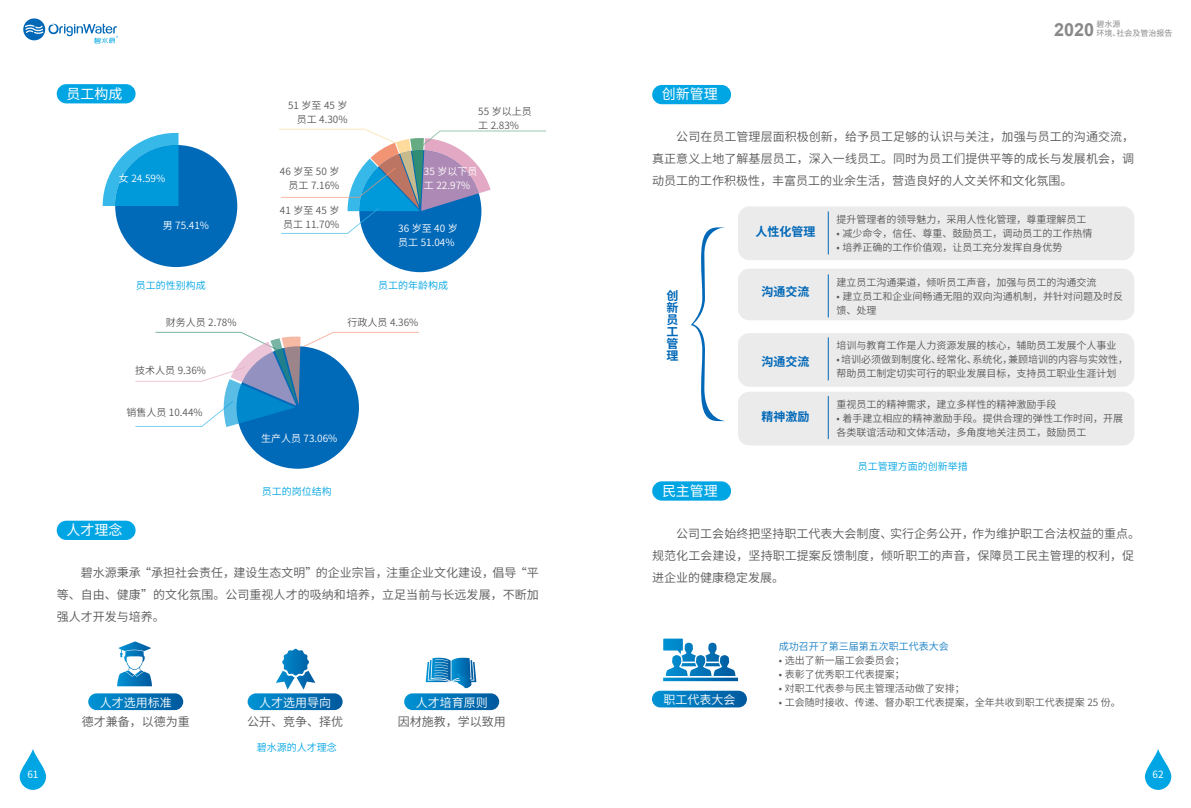
<style>
.page{position:relative;width:1191px;height:808px;background:#fff}
.page>*{position:absolute;margin:0;border:0;box-sizing:border-box;transform-origin:0 0}
.t1{font:700 18px "Arial";color:#898989}
.t2{font:14px "Source Han Sans CN";color:#fff}
.t3{font:12px/22px "Source Han Sans CN";color:#595757;text-align:justify}
.t4{font:12px "Source Han Sans CN";color:#fff}
.t5{font:700 12px/12px "Source Han Sans CN";color:#0068b7;text-align:justify}
.t6{font:10px/14px "Source Han Sans CN";color:#595757}
.t7{font:10px/14px "Source Han Sans CN";color:#fff}
.t8{font:10px "Source Han Sans CN";color:#00a5e3}
.t9{font:10px "Source Han Sans CN";color:#187fc4}
.t10{font:10px "Source Han Sans CN";color:#fff}
.t11{font:8px "Source Han Sans CN";color:#898989}
</style>
<div class="page">
<svg style="left:23px;top:18px;width:95px;height:25px"></svg>
<svg style="left:20px;top:749px;width:26px;height:41px"></svg>
<svg style="left:1144px;top:749px;width:27px;height:41px"></svg>
<div style="left:57px;top:84px;width:79px;height:19px;background:#00a5e3;border-radius:10px"></div>
<div style="left:57px;top:521px;width:79px;height:19px;background:#00a5e3;border-radius:10px"></div>
<div style="left:359px;top:150px;width:122px;height:122px;background:#0069b8;border-radius:50%"></div>
<div style="left:115px;top:145px;width:122px;height:122px;background:#0069b8;border-radius:50%"></div>
<svg style="left:103px;top:133px;width:75px;height:73px"></svg>
<svg style="left:279px;top:128px;width:267px;height:106px"></svg>
<div style="left:88px;top:693px;width:95px;height:17px;background:linear-gradient(to right,#0494d5,#00589d);border-radius:8px"></div>
<div style="left:248px;top:693px;width:95px;height:17px;background:linear-gradient(to right,#0091d4,#045a9e);border-radius:8px"></div>
<div style="left:404px;top:693px;width:95px;height:17px;background:linear-gradient(to right,#0394d5,#01589d);border-radius:8px"></div>
<div style="left:652px;top:85px;width:79px;height:19px;background:#00a5e3;border-radius:10px"></div>
<div style="left:652px;top:481px;width:79px;height:20px;background:#00a5e3;border-radius:10px"></div>
<div style="left:652px;top:691px;width:95px;height:16px;background:linear-gradient(to right,#0092d4,#01589d);border-radius:8px"></div>
<div style="left:738px;top:206px;width:396px;height:54px;background:#ebebec;border-radius:11px"></div>
<div style="left:738px;top:269px;width:396px;height:51px;background:#ebebec;border-radius:11px"></div>
<div style="left:738px;top:333px;width:396px;height:54px;background:#ebebec;border-radius:11px"></div>
<div style="left:738px;top:392px;width:396px;height:53px;background:#ebebec;border-radius:11px"></div>
<hr style="left:828px;top:211px;width:1px;height:43px;background:#0068b7">
<hr style="left:828px;top:274px;width:1px;height:43px;background:#0068b7">
<hr style="left:828px;top:337px;width:1px;height:43px;background:#0068b7">
<hr style="left:828px;top:396px;width:1px;height:43px;background:#0068b7">
<svg style="left:690px;top:227px;width:35px;height:194px"></svg>
<svg style="left:117px;top:641px;width:35px;height:45px"></svg>
<svg style="left:276px;top:649px;width:39px;height:40px"></svg>
<svg style="left:426px;top:658px;width:50px;height:30px"></svg>
<svg style="left:663px;top:639px;width:75px;height:42px"></svg>
<div style="left:236px;top:346px;width:123px;height:123px;background:#0069b8;border-radius:50%"></div>
<svg style="left:135px;top:331px;width:284px;height:96px"></svg>
<h2 class="t2" style="left:66px;top:86px;width:57px">员工构成</h2>
<p class="t7" style="left:119px;top:172px;width:48px">女 24.59%</p>
<p class="t7" style="left:163px;top:218px;width:48px">男 75.41%</p>
<p class="t8" style="left:136px;top:280px;width:71px">员工的性别构成</p>
<p class="t6" style="left:288px;top:99px;width:61px;text-align:right">51 岁至 45 岁员工 4.30%</p>
<p class="t6" style="left:280px;top:165px;width:61px;text-align:right">46 岁至 50 岁员工 7.16%</p>
<p class="t6" style="left:280px;top:204px;width:61px;text-align:center">41 岁至 45 岁员工 11.70%</p>
<p class="t6" style="left:478px;top:105px;width:55px">55 岁以上员工 2.83%</p>
<p class="t7" style="left:424px;top:164px;width:55px">35 岁以下员工 22.97%</p>
<p class="t7" style="left:398px;top:222px;width:61px">36 岁至 40 岁员工 51.04%</p>
<p class="t8" style="left:378px;top:280px;width:71px">员工的年龄构成</p>
<p class="t6" style="left:166px;top:316px;width:72px">财务人员 2.78%</p>
<p class="t6" style="left:347px;top:316px;width:72px">行政人员 4.36%</p>
<p class="t6" style="left:135px;top:363px;width:72px">技术人员 9.36%</p>
<p class="t6" style="left:126px;top:406px;width:78px">销售人员 10.44%</p>
<p class="t7" style="left:261px;top:432px;width:78px">生产人员 73.06%</p>
<p class="t8" style="left:262px;top:485px;width:71px">员工的岗位结构</p>
<h2 class="t2" style="left:66px;top:522px;width:57px">人才理念</h2>
<p class="t3" style="left:57px;top:562px;width:484px;text-indent:24px">碧水源秉承“承担社会责任，建设生态文明”的企业宗旨，注重企业文化建设，倡导“平等、自由、健康”的文化氛围。公司重视人才的吸纳和培养，立足当前与长远发展，不断加强人才开发与培养。</p>
<p class="t4" style="left:100px;top:695px;width:74px">人才选用标准</p>
<p class="t3" style="left:82px;top:710px;width:110px">德才兼备，以德为重</p>
<p class="t4" style="left:259px;top:695px;width:73px">人才选用导向</p>
<p class="t3" style="left:247px;top:710px;width:97px">公开、竞争、择优</p>
<p class="t8" style="left:257px;top:741px;width:81px">碧水源的人才理念</p>
<p class="t4" style="left:416px;top:695px;width:73px">人才培育原则</p>
<p class="t3" style="left:398px;top:710px;width:109px">因材施教，学以致用</p>
<p class="t11" style="left:1096px;top:20px;width:25px">碧水源</p>
<h1 class="t1" style="left:1054px;top:17px;width:42px">2020</h1>
<p class="t11" style="left:1096px;top:29px;width:77px">环境、社会及管治报告</p>
<h2 class="t2" style="left:662px;top:86px;width:57px">创新管理</h2>
<p class="t3" style="left:652px;top:126px;width:483px;text-indent:24px">公司在员工管理层面积极创新，给予员工足够的认识与关注，加强与员工的沟通交流，真正意义上地了解基层员工，深入一线员工。同时为员工们提供平等的成长与发展机会，调动员工的工作积极性，丰富员工的业余生活，营造良好的人文关怀和文化氛围。</p>
<p class="t5" style="left:666px;top:290px;width:13px">创新员工管理</p>
<p class="t5" style="left:755px;top:226px;width:61px">人性化管理</p>
<p class="t5" style="left:761px;top:286px;width:49px">沟通交流</p>
<p class="t5" style="left:761px;top:356px;width:49px">沟通交流</p>
<p class="t5" style="left:761px;top:411px;width:49px">精神激励</p>
<p class="t6" style="left:836px;top:213px;width:251px">提升管理者的领导魅力，采用人性化管理，尊重理解员工</p>
<p class="t6" style="left:836px;top:227px;width:257px">• 减少命令，信任、尊重、鼓励员工，调动员工的工作热情</p>
<p class="t6" style="left:836px;top:241px;width:227px">• 培养正确的工作价值观，让员工充分发挥自身优势</p>
<p class="t6" style="left:836px;top:275px;width:261px">建立员工沟通渠道，倾听员工声音，加强与员工的沟通交流</p>
<p class="t6" style="left:836px;top:289px;width:288px">• 建立员工和企业间畅通无阻的双向沟通机制，并针对问题及时反馈、处理</p>
<p class="t6" style="left:836px;top:338px;width:281px">培训与教育工作是人力资源发展的核心，辅助员工发展个人事业</p>
<p class="t6" style="left:836px;top:352px;width:293px">• 培训必须做到制度化、经常化、系统化，兼顾培训的内容与实效性，帮助员工制定切实可行的职业发展目标，支持员工职业生涯计划</p>
<p class="t6" style="left:836px;top:397px;width:221px">重视员工的精神需求，建立多样性的精神激励手段</p>
<p class="t6" style="left:836px;top:411px;width:288px">• 着手建立相应的精神激励手段。提供合理的弹性工作时间，开展各类联谊活动和文体活动，多角度地关注员工，鼓励员工</p>
<p class="t8" style="left:858px;top:460px;width:111px">员工管理方面的创新举措</p>
<h2 class="t2" style="left:662px;top:483px;width:57px">民主管理</h2>
<p class="t3" style="left:652px;top:522px;width:489px;text-align:left;text-indent:24px">公司工会始终把坚持职工代表大会制度、实行企务公开，作为维护职工合法权益的重点。规范化工会建设，坚持职工提案反馈制度，倾听职工的声音，保障员工民主管理的权利，促进企业的健康稳定发展。</p>
<p class="t4" style="left:663px;top:693px;width:73px">职工代表大会</p>
<p class="t9" style="left:779px;top:641px;width:171px">成功召开了第三届第五次职工代表大会</p>
<p class="t6" style="left:779px;top:654px;width:127px">• 选出了新一届工会委员会；</p>
<p class="t6" style="left:779px;top:668px;width:127px">• 表彰了优秀职工代表提案；</p>
<p class="t6" style="left:779px;top:682px;width:187px">• 对职工代表参与民主管理活动做了安排；</p>
<p class="t6" style="left:779px;top:696px;width:343px">• 工会随时接收、传递、督办职工代表提案，全年共收到职工代表提案 25 份。</p>
<p class="t10" style="left:27px;top:769px;width:13px">61</p>
<p class="t10" style="left:1152px;top:769px;width:13px">62</p>
</div>
